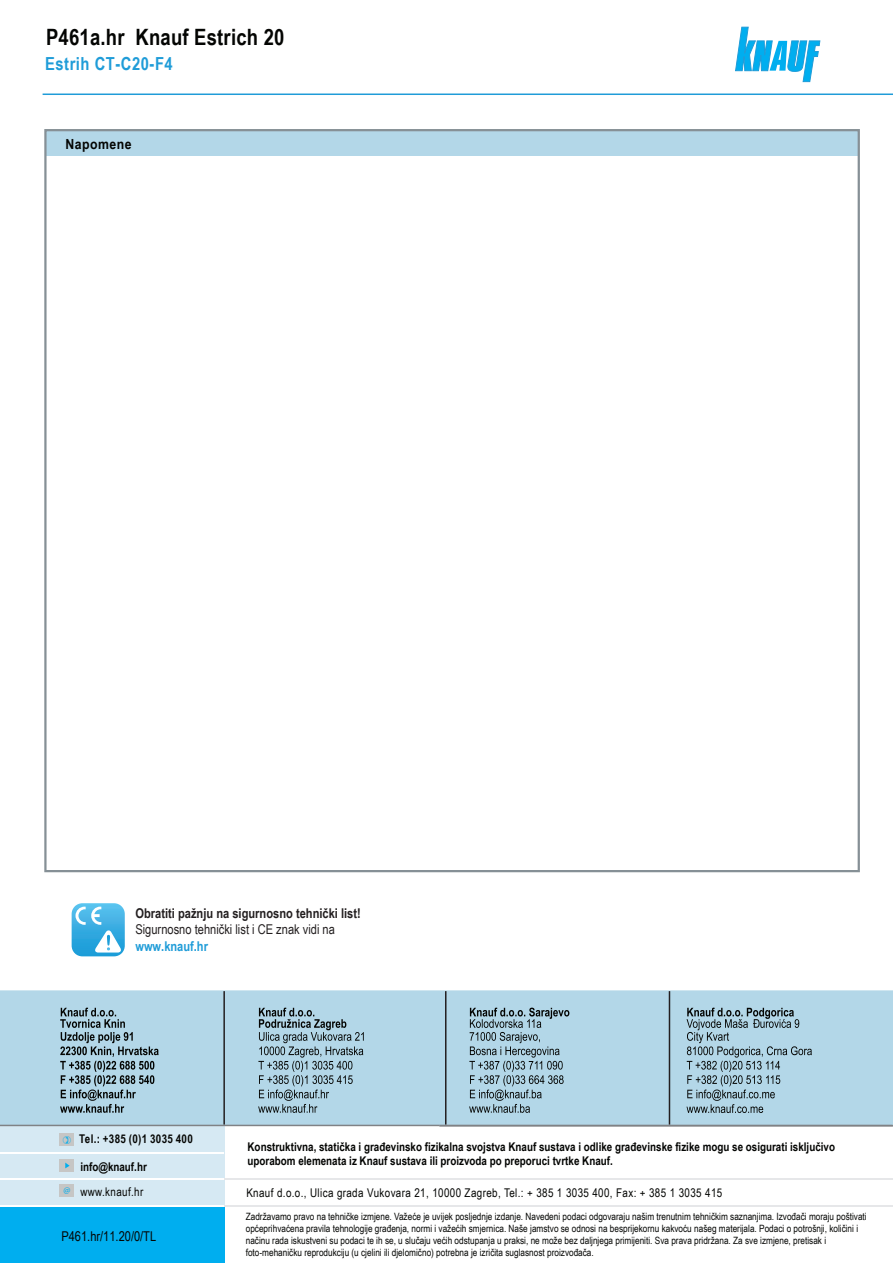
<style>
.page{position:relative;width:893px;height:1263px;background:#fff}
.page>*{position:absolute;margin:0;border:0;box-sizing:border-box;transform-origin:0 0}
.t1{font:700 22.5px "Arial Narrow";letter-spacing:.01em;color:#040503}
.t2{font:700 18px "Arial Narrow";letter-spacing:.03em;color:#1f9cd8}
.t3{font:700 13.95px "Arial Narrow";letter-spacing:.03em;color:#040503;scale:1.08 1}
.t4{font:700 13.5px "Arial Narrow";color:#231f20}
.t5{font:13.5px "Arial Narrow";color:#231f20}
.t6{font:13.5px "Arial Narrow";color:#040503}
.t7{font:700 13.5px "Arial Narrow";color:#1f9cd8}
.t8{font:700 12px/14.4px "Arial Narrow";color:#040503}
.t9{font:12px "Arial Narrow";letter-spacing:.03em;color:#040503}
.t10{font:700 12px "Arial Narrow";letter-spacing:.03em;color:#040503}
.t11{font:10.05px/12px "Arial Narrow";color:#040503}
.t12{font:9.45px "Myriad Pro";color:#00aeef}
</style>
<div class="page">
<div style="left:0;top:1206px;width:224px;height:57px;background:#00aeef"></div>
<svg style="left:72px;top:903px;width:53px;height:53px"></svg>
<div style="left:0;top:1126px;width:224px;height:80px;background:#d6e9f3"></div>
<hr style="left:0;top:1205px;width:224px;height:2px;background:#fff">
<hr style="left:0;top:1178px;width:224px;height:1px;background:#fff">
<div style="left:0;top:990px;width:893px;height:135px;background:#b3d7e8"></div>
<hr style="left:223px;top:991px;width:2px;height:134px;background:#231f20">
<hr style="left:445px;top:991px;width:1px;height:134px;background:#231f20">
<hr style="left:669px;top:991px;width:1px;height:134px;background:#231f20">
<hr style="left:0;top:1125px;width:439px;height:1px;background:#808285">
<svg style="left:60px;top:1008px;width:99px;height:105px;background:#8eabb8"></svg>
<svg style="left:258px;top:1008px;width:106px;height:105px;background:#95b4c2"></svg>
<svg style="left:469px;top:1008px;width:100px;height:105px;background:#96b4c2"></svg>
<svg style="left:686px;top:1008px;width:126px;height:105px;background:#9cbbca"></svg>
<hr style="left:0;top:1152px;width:224px;height:2px;background:#fff">
<hr style="left:439px;top:1125px;width:454px;height:1px;background:#808285">
<hr style="left:224px;top:1205px;width:669px;height:2px;background:#e6e7e9">
<hr style="left:224px;top:1178px;width:669px;height:1px;background:#e6e7e9">
<div style="left:46px;top:131px;width:812px;height:24px;background:#b3d7e8"></div>
<svg style="left:735px;top:27px;width:85px;height:55px"></svg>
<hr style="left:43px;top:94px;width:850px;height:1px;background:#1f9cd8">
<div style="left:59px;top:1184px;width:15px;height:13px;background:#c6c6c5"></div>
<div style="left:59px;top:1159px;width:15px;height:13px;background:#c6c6c5"></div>
<div style="left:59px;top:1133px;width:15px;height:13px;background:#c6c6c5"></div>
<svg style="left:65px;top:1162px;width:5px;height:6px"></svg>
<h1 class="t1" style="left:46px;top:20px;width:240px">P461a.hr Knauf Estrich 20</h1>
<h2 class="t2" style="left:45px;top:50px;width:129px">Estrih CT-C20-F4</h2>
<h3 class="t3" style="left:66px;top:133px;width:63px">Napomene</h3>
<h3 class="t4" style="left:135px;top:903px;width:227px">Obratiti pažnju na sigurnosno tehnički list!</h3>
<h3 class="t5" style="left:135px;top:920px;width:201px">Sigurnosno tehnički list i CE znak vidi na</h3>
<h3 class="t7" style="left:135px;top:936px;width:74px">www.knauf.hr</h3>
<p class="t12" style="left:63px;top:1184px;width:9px">@</p>
<p class="t10" style="left:79px;top:1130px;width:115px">Tel.: +385 (0)1 3035 400</p>
<p class="t8" style="left:80px;top:1159px;width:68px">info@knauf.hr</p>
<p class="t9" style="left:80px;top:1183px;width:64px">www.knauf.hr</p>
<h3 class="t6" style="left:61px;top:1227px;width:96px">P461.hr/11.20/0/TL</h3>
<p class="t8" style="left:248px;top:1138px;width:589px">Konstruktivna, statička i građevinsko fizikalna svojstva Knauf sustava i odlike građevinske fizike mogu se osigurati isključivo uporabom elemenata iz Knauf sustava ili proizvoda po preporuci tvrtke Knauf.</p>
<p class="t9" style="left:246px;top:1184px;width:478px">Knauf d.o.o., Ulica grada Vukovara 21, 10000 Zagreb, Tel.: + 385 1 3035 400, Fax: + 385 1 3035 415</p>
<p class="t11" style="left:246px;top:1210px;width:622px">Zadržavamo pravo na tehničke izmjene. Važeće je uvijek posljednje izdanje. Navedeni podaci odgovaraju našim trenutnim tehničkim saznanjima. Izvođači moraju poštivati općeprihvaćena pravila tehnologije građenja, normi i važećih smjernica. Naše jamstvo se odnosi na besprijekornu kakvoću našeg materijala. Podaci o potrošnji, količini i načinu rada iskustveni su podaci te ih se, u slučaju većih odstupanja u praksi, ne može bez daljnjega primijeniti. Sva prava pridržana. Za sve izmjene, pretisak i foto-mehaničku reprodukciju (u cjelini ili djelomično) potrebna je izričita suglasnost proizvođača.</p>
</div>
